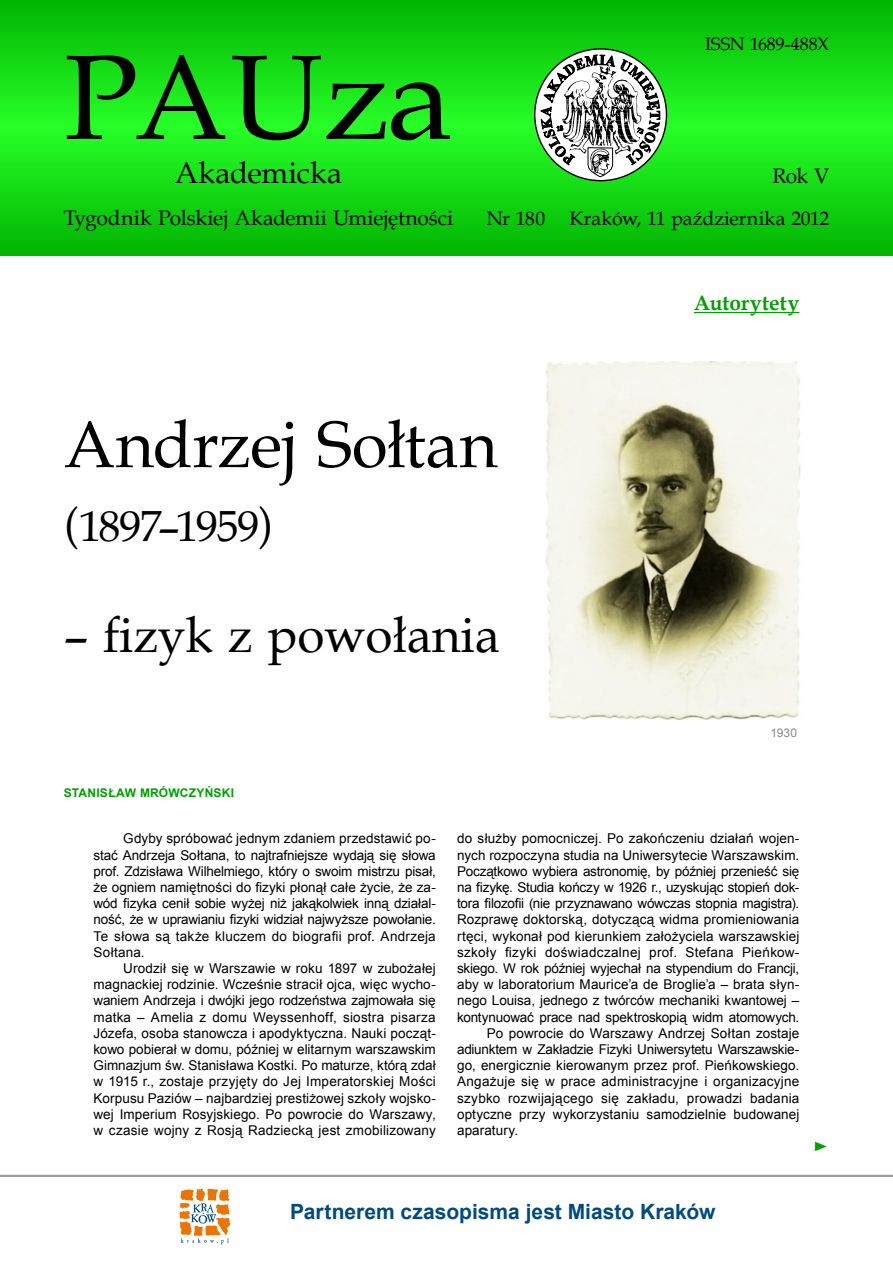
<style>
.page{position:relative;width:893px;height:1263px;background:#fff}
.page>*{position:absolute;margin:0;border:0;box-sizing:border-box;transform-origin:0 0}
.t1{font:120px "Book Antiqua";letter-spacing:-.01em;color:#000}
.t2{font:66px "Book Antiqua";color:#000}
.t3{font:49.5px "Book Antiqua";color:#000}
.t4{font:43.5px "Book Antiqua";letter-spacing:-.035em;color:#000}
.t5{font:30px "Book Antiqua";color:#000}
.t6{font:21px "Book Antiqua";letter-spacing:-.005em;color:#000}
.t7{font:700 21px "Arial";color:#004a83}
.t8{font:700 21px "Book Antiqua";letter-spacing:.005em;color:#00a000}
.t9{font:19.5px "Book Antiqua";letter-spacing:-.01em;color:#000}
.t10{font:18px "Book Antiqua";letter-spacing:-.005em;color:#000}
.t11{font:13.5px/16.2px "Arial";letter-spacing:.005em;color:#000;text-align:justify}
.t12{font:13.5px "Arial";letter-spacing:-.015em;color:#000}
.t13{font:13.5px "Arial";letter-spacing:-.02em;color:#000}
.t14{font:13.5px "Arial";letter-spacing:.025em;color:#000}
.t15{font:13.5px "Times New Roman";color:#00a000;scale:1.22 1}
.t16{font:700 12px "Arial";letter-spacing:.015em;color:#00a000}
.t17{font:12px "Arial";color:#87888a}
</style>
<div class="page">
<svg style="left:0;top:0;width:893px;height:255px;background:#13d813"></svg>
<hr style="left:0;top:1175px;width:893px;height:2px;background:#9c9d9f">
<svg style="left:535px;top:49px;width:131px;height:132px"></svg>
<svg style="left:540px;top:46px;width:120px;height:131px"></svg>
<svg style="left:179px;top:1189px;width:51px;height:55px"></svg>
<hr style="left:694px;top:312px;width:105px;height:1px;background:#00a000">
<img style="left:545px;top:362px;width:256px;height:357px">
<h1 class="t1" style="left:64px;top:14px;width:390px">PAUza</h1>
<h3 class="t5" style="left:175px;top:152px;width:169px">Akademicka</h3>
<h3 class="t6" style="left:64px;top:203px;width:391px">Tygodnik Polskiej Akademii Umiejętności</h3>
<h3 class="t9" style="left:487px;top:205px;width:60px">Nr 180</h3>
<h3 class="t10" style="left:705px;top:32px;width:126px">ISSN 1689-488X</h3>
<h3 class="t6" style="left:772px;top:161px;width:58px">Rok V</h3>
<h3 class="t9" style="left:569px;top:205px;width:261px">Kraków, 11 października 2012</h3>
<h3 class="t8" style="left:694px;top:288px;width:107px">Autorytety</h3>
<h2 class="t2" style="left:64px;top:399px;width:435px">Andrzej Sołtan</h2>
<h3 class="t4" style="left:64px;top:495px;width:211px">(1897–1959)</h3>
<h3 class="t3" style="left:64px;top:601px;width:437px">– fizyk z powołania</h3>
<p class="t16" style="left:64px;top:785px;width:172px">STANISŁAW MRÓWCZYŃSKI</p>
<p class="t17" style="left:770px;top:725px;width:28px">1930</p>
<p class="t11" style="left:94px;top:831px;width:344px;text-indent:30px">Gdyby spróbować jednym zdaniem przedstawić po&shy;stać Andrzeja Sołtana, to najtrafniejsze wydają się słowa prof. Zdzisława Wilhelmiego, który o swoim mistrzu pisał, że ogniem namiętności do fizyki płonął całe życie, że za&shy;wód fizyka cenił sobie wyżej niż jakąkolwiek inną działal&shy;ność, że w uprawianiu fizyki widział najwyższe powołanie.<br>Te słowa są także kluczem do biografii prof. Andrzeja Sołtana.</p>
<p class="t11" style="left:94px;top:960px;width:344px;text-indent:30px">Urodził się w Warszawie w roku 1897 w zubożałej magnackiej rodzinie. Wcześnie stracił ojca, więc wycho&shy;waniem Andrzeja i dwójki jego rodzeństwa zajmowała się matka – Amelia z domu Weyssenhoff, siostra pisarza Józefa, osoba stanowcza i apodyktyczna. Nauki począt&shy;kowo pobierał w domu, później w elitarnym warszawskim Gimnazjum św. Stanisława Kostki. Po maturze, którą zdał w 1915 r., zostaje przyjęty do Jej Imperatorskiej Mości Korpusu Paziów – najbardziej prestiżowej szkoły wojsko&shy;wej Imperium Rosyjskiego. Po powrocie do Warszawy, w czasie wojny z Rosją Radziecką jest zmobilizowany</p>
<p class="t11" style="left:457px;top:831px;width:344px">do służby pomocniczej. Po zakończeniu działań wojen-</p>
<p class="t11" style="left:457px;top:847px;width:344px">nych rozpoczyna studia na Uniwersytecie Warszawskim.</p>
<p class="t12" style="left:457px;top:862px;width:344px">Początkowo wybiera astronomię, by później przenieść się</p>
<p class="t12" style="left:457px;top:878px;width:344px">na fizykę. Studia kończy w 1926 r., uzyskując stopień dok-</p>
<p class="t13" style="left:457px;top:894px;width:344px">tora filozofii (nie przyznawano wówczas stopnia magistra).</p>
<p class="t11" style="left:457px;top:912px;width:344px">Rozprawę doktorską, dotyczącą widma promieniowania</p>
<p class="t11" style="left:457px;top:928px;width:344px">rtęci, wykonał pod kierunkiem założyciela warszawskiej</p>
<p class="t14" style="left:457px;top:943px;width:344px">szkoły fizyki doświadczalnej prof. Stefana Pieńkow-</p>
<p class="t12" style="left:457px;top:959px;width:344px">skiego. W rok później wyjechał na stypendium do Francji,</p>
<p class="t11" style="left:457px;top:976px;width:344px">aby w laboratorium Maurice’a de Broglie’a – brata słyn-</p>
<p class="t11" style="left:457px;top:993px;width:344px">nego Louisa, jednego z twórców mechaniki kwantowej –</p>
<p class="t11" style="left:457px;top:1009px;width:344px">kontynuować prace nad spektroskopią widm atomowych.</p>
<p class="t11" style="left:487px;top:1025px;width:314px">Po powrocie do Warszawy Andrzej Sołtan zostaje</p>
<p class="t13" style="left:457px;top:1040px;width:344px">adiunktem w Zakładzie Fizyki Uniwersytetu Warszawskie-</p>
<p class="t11" style="left:457px;top:1057px;width:344px">go, energicznie kierowanym przez prof. Pieńkowskiego.</p>
<p class="t11" style="left:457px;top:1074px;width:344px">Angażuje się w prace administracyjne i organizacyjne</p>
<p class="t11" style="left:457px;top:1090px;width:344px">szybko rozwijającego się zakładu, prowadzi badania</p>
<p class="t11" style="left:457px;top:1106px;width:344px">optyczne przy wykorzystaniu samodzielnie budowanej</p>
<p class="t11" style="left:457px;top:1122px;width:63px">aparatury.</p>
<p class="t15" style="left:813px;top:1137px;width:15px">►</p>
<h3 class="t7" style="left:290px;top:1197px;width:427px">Partnerem czasopisma jest Miasto Kraków</h3>
</div>
